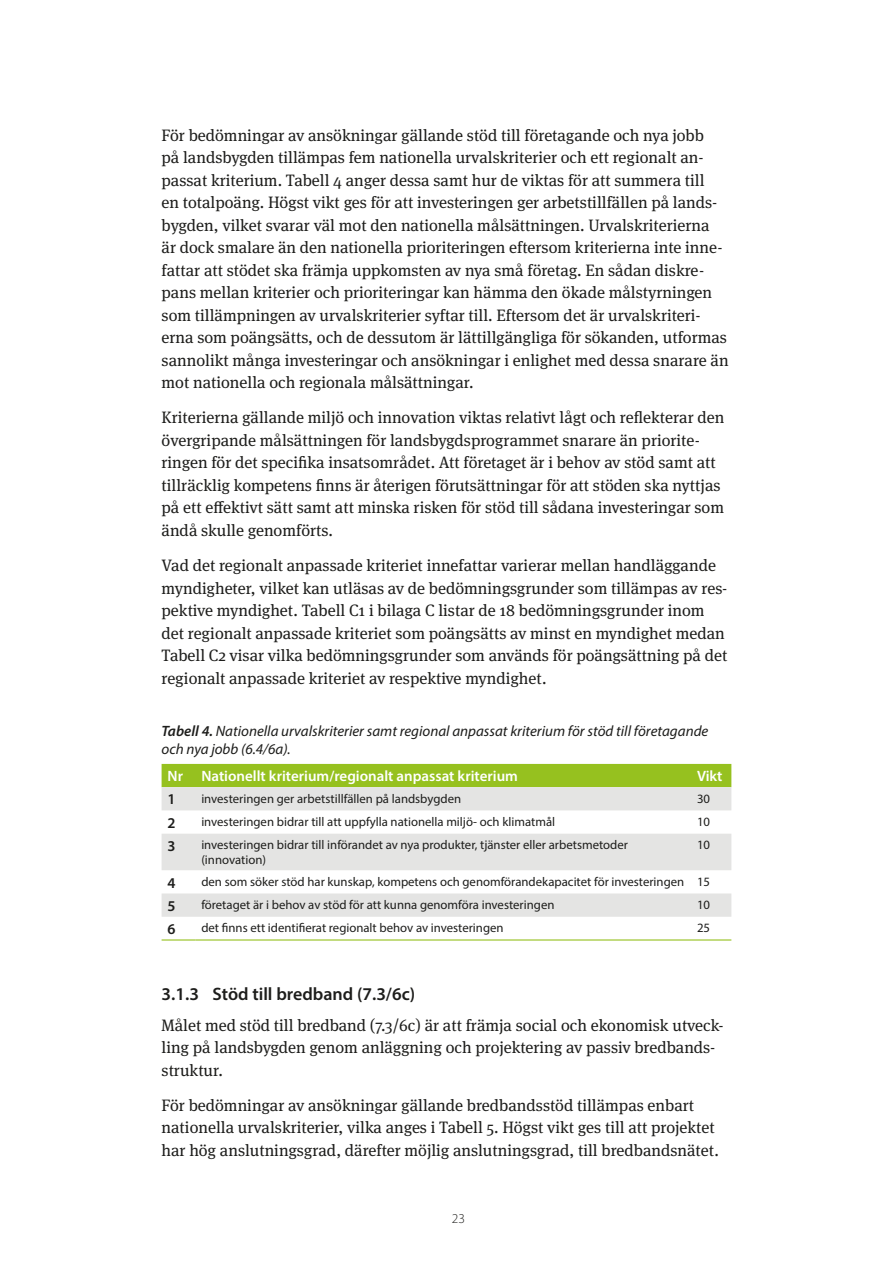
<style>
.page{position:relative;width:893px;height:1263px;background:#fff}
.page>*{position:absolute;margin:0;border:0;box-sizing:border-box;transform-origin:0 0}
.Heading_3{font:600 18px "Myriad Pro";color:#1d1d1b}
.Normal_-_FÖRSTA{font:16.5px/22.5px "Meta Serif OT";color:#1d1d1b}
.Tabell_figur_rubrik{font:italic 15px/18px "Myriad Pro";color:#1d1d1b}
.Tabellrubrik_-_vit{font:600 15px "Myriad Pro";color:#fff}
.Tabellrubrik{font:600 15px "Myriad Pro";color:#1d1d1b}
.t1{font:300 13.5px "Myriad Pro";color:#1d1d1b}
.Tabelltext{font:12.75px/15px "Myriad Pro";color:#1d1d1b}
.s1{font-weight:600}
</style>
<div class="page">
<div style="left:162px;top:764px;width:569px;height:23px;background:#96c11f"></div>
<svg style="left:162px;top:787px;width:569px;height:130px;fill:#e4e4e3"></svg>
<hr style="left:162px;top:939px;width:33px;height:1px;background:#96c11f">
<hr style="left:195px;top:939px;width:496px;height:1px;background:#96c11f">
<hr style="left:691px;top:939px;width:40px;height:1px;background:#96c11f">
<p class="Normal_-_FÖRSTA" style="left:162px;top:124px;width:569px">För bedömningar av ansökningar gällande stöd till företagande och nya jobb<br>på landsbygden tillämpas fem nationella urvalskriterier och ett regionalt an&shy;passat kriterium. Tabell 4 anger dessa samt hur de viktas för att summera till<br>en totalpoäng. Högst vikt ges för att investeringen ger arbetstillfällen på lands&shy;bygden, vilket svarar väl mot den nationella målsättningen. Urvalskriterierna<br>är dock smalare än den nationella prioriteringen eftersom kriterierna inte inne&shy;fattar att stödet ska främja uppkomsten av nya små företag. En sådan diskre&shy;pans mellan kriterier och prioriteringar kan hämma den ökade målstyrningen som tillämpningen av urvalskriterier syftar till. Eftersom det är urvalskriteri&shy;erna som poängsätts, och de dessutom är lättillgängliga för sökanden, utformas sannolikt många investeringar och ansökningar i enlighet med dessa snarare än mot nationella och regionala målsättningar.</p>
<p class="Normal_-_FÖRSTA" style="left:162px;top:407px;width:564px">Kriterierna gällande miljö och innovation viktas relativt lågt och reflekterar den övergripande målsättningen för landsbygdsprogrammet snarare än priorite&shy;ringen för det specifika insatsområdet. Att företaget är i behov av stöd samt att tillräcklig kompetens finns är återigen förutsättningar för att stöden ska nyttjas på ett effektivt sätt samt att minska risken för stöd till sådana investeringar som ändå skulle genomförts.</p>
<p class="Normal_-_FÖRSTA" style="left:162px;top:554px;width:567px">Vad det regionalt anpassade kriteriet innefattar varierar mellan handläggande myndigheter, vilket kan utläsas av de bedömningsgrunder som tillämpas av res&shy;pektive myndighet. Tabell C1 i bilaga C listar de 18 bedömningsgrunder inom det regionalt anpassade kriteriet som poängsätts av minst en myndighet medan Tabell C2 visar vilka bedömningsgrunder som används för poängsättning på det regionalt anpassade kriteriet av respektive myndighet.</p>
<p class="Tabell_figur_rubrik" style="left:162px;top:721px;width:548px"><span class="s1">Tabell 4.</span> Nationella urvalskriterier samt regional anpassat kriterium för stöd till företagande och nya jobb (6.4/6a).</p>
<p class="Tabellrubrik_-_vit" style="left:168px;top:766px;width:17px">Nr</p>
<p class="Tabellrubrik_-_vit" style="left:201px;top:766px;width:318px">Nationellt kriterium/regionalt anpassat kriterium</p>
<p class="Tabellrubrik_-_vit" style="left:697px;top:766px;width:27px">Vikt</p>
<p class="Tabellrubrik" style="left:168px;top:790px;width:10px">1</p>
<p class="Tabelltext" style="left:201px;top:791px;width:261px">investeringen ger arbetstillfällen på landsbygden</p>
<p class="Tabelltext" style="left:697px;top:791px;width:15px">30</p>
<p class="Tabellrubrik" style="left:168px;top:813px;width:10px">2</p>
<p class="Tabelltext" style="left:201px;top:814px;width:355px">investeringen bidrar till att uppfylla nationella miljö- och klimatmål</p>
<p class="Tabelltext" style="left:697px;top:814px;width:15px">10</p>
<p class="Tabellrubrik" style="left:168px;top:836px;width:10px">3</p>
<p class="Tabelltext" style="left:201px;top:837px;width:428px">investeringen bidrar till införandet av nya produkter, tjänster eller arbetsmetoder (innovation)</p>
<p class="Tabelltext" style="left:697px;top:837px;width:15px">10</p>
<p class="Tabellrubrik" style="left:168px;top:873px;width:10px">4</p>
<p class="Tabelltext" style="left:201px;top:874px;width:484px">den som söker stöd har kunskap, kompetens och genomförandekapacitet för investeringen</p>
<p class="Tabelltext" style="left:697px;top:874px;width:15px">15</p>
<p class="Tabellrubrik" style="left:168px;top:896px;width:10px">5</p>
<p class="Tabelltext" style="left:201px;top:897px;width:355px">företaget är i behov av stöd för att kunna genomföra investeringen</p>
<p class="Tabelltext" style="left:697px;top:897px;width:15px">10</p>
<p class="Tabellrubrik" style="left:168px;top:919px;width:10px">6</p>
<p class="Tabelltext" style="left:201px;top:920px;width:304px">det finns ett identifierat regionalt behov av investeringen</p>
<p class="Tabelltext" style="left:697px;top:920px;width:15px">25</p>
<p class="Heading_3" style="left:162px;top:982px;width:255px">3.1.3 Stöd till bredband (7.3/6c)</p>
<p class="Normal_-_FÖRSTA" style="left:162px;top:1014px;width:564px">Målet med stöd till bredband (7.3/6c) är att främja social och ekonomisk utveck&shy;ling på landsbygden genom anläggning och projektering av passiv bredbands&shy;struktur.</p>
<p class="Normal_-_FÖRSTA" style="left:162px;top:1094px;width:559px">För bedömningar av ansökningar gällande bredbandsstöd tillämpas enbart nationella urvalskriterier, vilka anges i Tabell 5. Högst vikt ges till att projektet har hög anslutningsgrad, därefter möjlig anslutningsgrad, till bredbandsnätet.</p>
<p class="t1" style="left:452px;top:1210px;width:15px">23</p>
</div>
